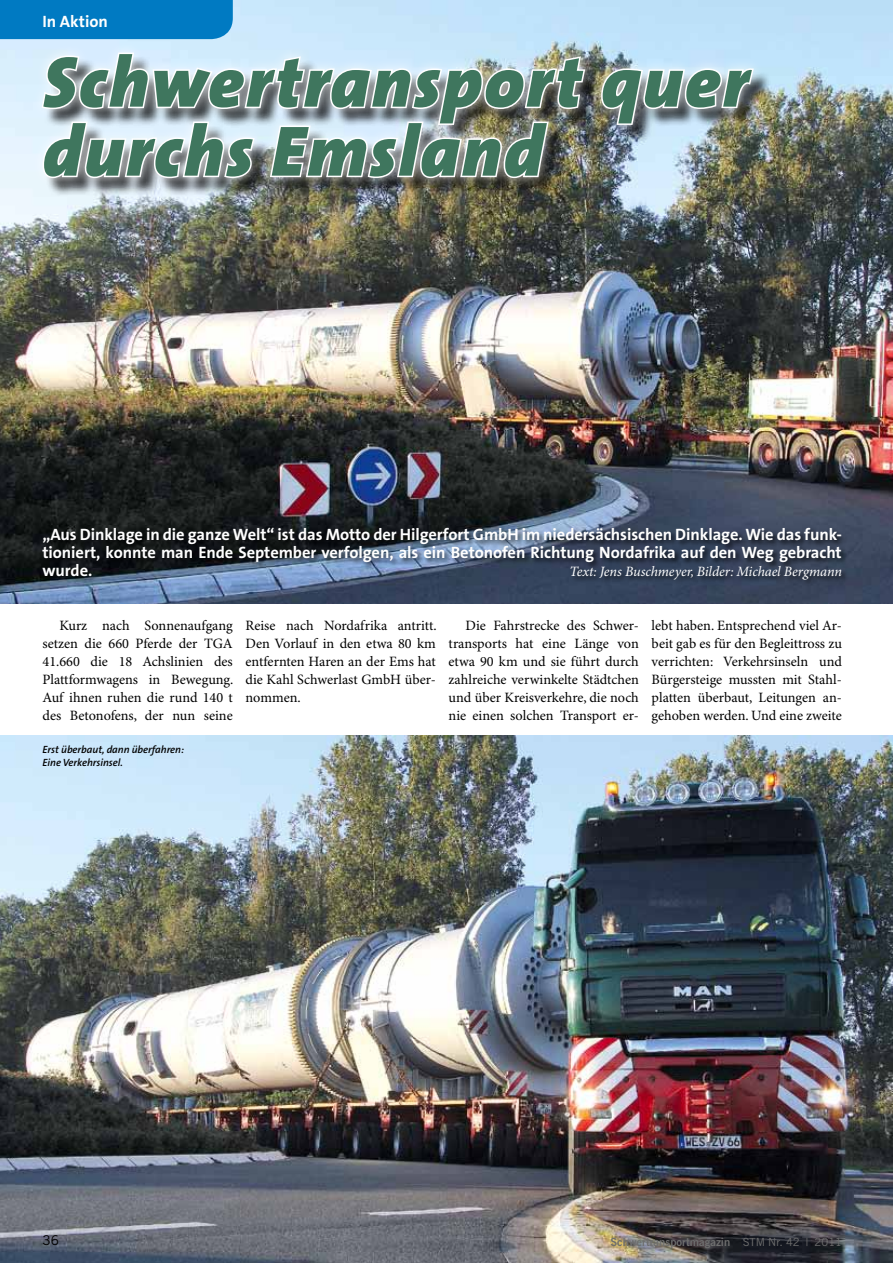
<style>
.page{position:relative;width:893px;height:1263px;background:#fff}
.page>*{position:absolute;margin:0;border:0;box-sizing:border-box;transform-origin:0 0}
.t1{font:italic 900 72px/69px "The Sans B9";letter-spacing:.03em;color:#3f765e}
.t2{font:700 16.5px/18px "The Sans B7";letter-spacing:-.005em;color:#fff;text-align:justify}
.t3{font:14.25px/18px "Minion Pro";color:#000;text-align:justify}
.t4{font:italic 14.25px "Minion Pro";letter-spacing:-.005em;color:#fff}
.t5{font:13.5px "Trade Gothic";color:#000}
.t6{font:11.25px "Trade Gothic Bold Two";color:#6e6e6e}
.t7{font:italic 600 10.5px/12.3px "The Sans B6";letter-spacing:-.005em;color:#000}
.s1{font-family:"Trade Gothic"}
</style>
<div class="page">
<img style="left:0;top:0;width:893px;height:604px">
<img style="left:0;top:736px;width:893px;height:527px">
<div style="left:0;top:0;width:233px;height:39px;background:#007ac2"></div>
<div style="left:44px;top:55px;width:726px;height:141px;background:#000;opacity:.75"></div>
<div style="left:29px;top:41px;width:734px;height:148px;background:#fff;opacity:.75"></div>
<img style="left:600px;top:66px;width:155px;height:60px">
<img style="left:40px;top:51px;width:547px;height:214px">
<div style="left:41px;top:526px;width:807px;height:60px;background:#000;opacity:.75"></div>
<p class="t2" style="left:43px;top:13px;width:67px">In Aktion</p>
<h1 class="t1" style="left:43px;top:50px;width:707px">Schwertransport quer durchs Emsland</h1>
<p class="t2" style="left:43px;top:526px;width:801px">„Aus Dinklage in die ganze Welt“ ist das Motto der Hilgerfort GmbH im niedersächsischen Dinklage. Wie das funk&shy;tioniert, konnte man Ende September verfolgen, als ein Betonofen Richtung Nordafrika auf den Weg gebracht wurde.</p>
<p class="t4" style="left:570px;top:563px;width:274px">Text: Jens Buschmeyer, Bilder: Michael Bergmann</p>
<p class="t3" style="left:43px;top:617px;width:193px;text-indent:17px">Kurz nach Sonnenaufgang setzen die 660 Pferde der TGA 41.660 die 18 Achslinien des Plattformwagens in Bewegung.<br>Auf ihnen ruhen die rund 140 t des Betonofens, der nun seine</p>
<p class="t3" style="left:246px;top:617px;width:193px">Reise nach Nordafrika antritt.<br>Den Vorlauf in den etwa 80 km entfernten Haren an der Ems hat die Kahl Schwerlast GmbH über&shy;nommen.</p>
<p class="t3" style="left:449px;top:617px;width:192px;text-indent:17px">Die Fahrstrecke des Schwer&shy;transports hat eine Länge von etwa 90 km und sie führt durch zahlreiche verwinkelte Städtchen und über Kreisverkehre, die noch nie einen solchen Transport er-</p>
<p class="t3" style="left:652px;top:617px;width:192px">lebt haben. Entsprechend viel Ar&shy;beit gab es für den Begleittross zu verrichten: Verkehrsinseln und Bürgersteige mussten mit Stahl&shy;platten überbaut, Leitungen an&shy;gehoben werden. Und eine zweite</p>
<p class="t7" style="left:43px;top:744px;width:143px">Erst überbaut, dann überfahren:<br>Eine Verkehrsinsel.</p>
<p class="t5" style="left:43px;top:1232px;width:18px">36</p>
<p class="t6" style="left:610px;top:1235px;width:233px">Schwertransportmagazin <span class="s1">STM Nr. 42 | 2011</span></p>
</div>
